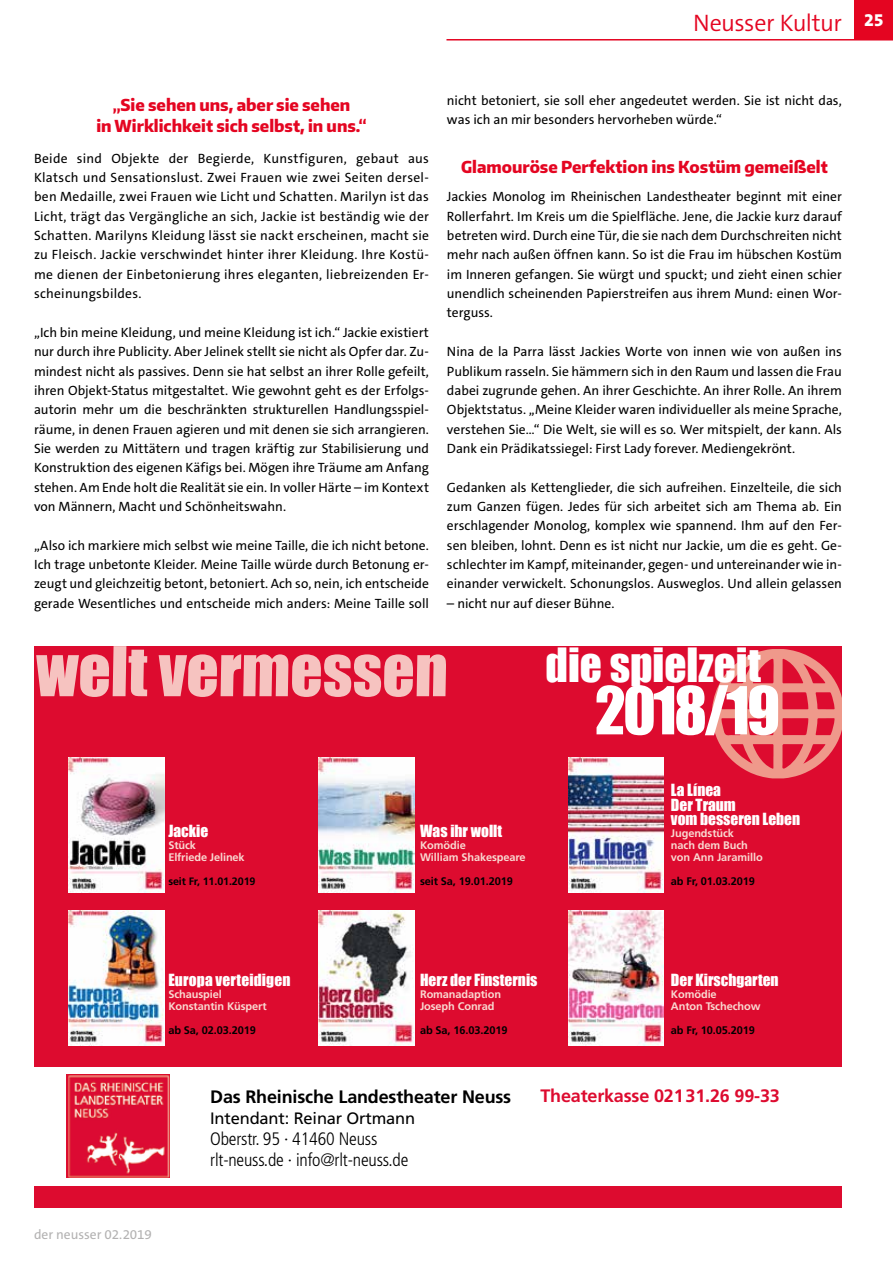
<style>
.page{position:relative;width:893px;height:1263px;background:#fff}
.page>*{position:absolute;margin:0;border:0;box-sizing:border-box;transform-origin:0 0}
.t1{font:63.3px "Impact";color:#f9d9d1}
.t2{font:61.05px "Impact";letter-spacing:-.04em;color:#fff}
.t3{font:43.35px "Impact";color:#fff}
.t4{font:300 24px "The Sans C5";letter-spacing:-.025em;color:#e40521}
.t5{font:300 condensed 18px/21px "Frutiger LT Pro";letter-spacing:-.01em;color:#000}
.t6{font:700 18px "Frutiger LT Pro";letter-spacing:-.01em;color:#000}
.t7{font:700 18px "Frutiger LT Pro";letter-spacing:-.01em;color:#dd0b2f}
.t8{font:800 18px "The Sans C5";color:#fff}
.t9{font:800 16.5px/21px "Encode Sans Narrow";color:#e40521;text-align:center}
.t10{font:16.5px "Frutiger LT Pro";letter-spacing:-.01em;color:#000}
.t11{font:15.45px/14.2px "Impact";color:#fff}
.t12{font:13.5px/19.4px "The Sans C5";color:#000;text-align:justify}
.t13{font:13.5px "The Sans C5";letter-spacing:-.005em;color:#b3b2b2}
.t14{font:700 10.95px/12.1px "Frutiger LT Pro";letter-spacing:-.01em;color:#f9d9d1}
.t15{font:700 10.95px "Frutiger LT Pro";letter-spacing:-.01em;color:#000}
.t16{font:700 10.8px "Frutiger LT Pro";letter-spacing:-.01em;color:#000}
</style>
<div class="page">
<hr style="left:446px;top:39px;width:447px;height:2px;background:#e40521">
<div style="left:855px;top:0;width:38px;height:40px;background:#e40521"></div>
<div style="left:34px;top:646px;width:808px;height:421px;background:#dd0b2f"></div>
<img style="left:67px;top:1074px;width:103px;height:103px">
<div style="left:34px;top:1186px;width:808px;height:22px;background:#dd0b2f"></div>
<img style="left:69px;top:757px;width:95px;height:135px">
<img style="left:319px;top:757px;width:95px;height:135px">
<img style="left:568px;top:757px;width:96px;height:135px">
<img style="left:69px;top:911px;width:95px;height:135px">
<img style="left:319px;top:911px;width:95px;height:135px">
<img style="left:568px;top:911px;width:96px;height:135px">
<svg style="left:712px;top:649px;width:130px;height:129px"></svg>
<h3 class="t4" style="left:693px;top:8px;width:150px">Neusser Kultur</h3>
<h3 class="t8" style="left:864px;top:8px;width:21px">25</h3>
<p class="t9" style="left:96px;top:93px;width:272px">„Sie sehen uns, aber sie sehen<br>in Wirklichkeit sich selbst, in uns.“</p>
<p class="t12" style="left:34px;top:149px;width:396px">Beide sind Objekte der Begierde, Kunstfiguren, gebaut aus Klatsch und Sensationslust. Zwei Frauen wie zwei Seiten dersel&shy;ben Medaille, zwei Frauen wie Licht und Schatten. Marilyn ist das Licht, trägt das Vergängliche an sich, Jackie ist beständig wie der Schatten. Marilyns Kleidung lässt sie nackt erscheinen, macht sie zu Fleisch. Jackie verschwindet hinter ihrer Kleidung. Ihre Kostü&shy;me dienen der Einbetonierung ihres eleganten, liebreizenden Er&shy;scheinungsbildes.</p>
<p class="t12" style="left:34px;top:323px;width:396px">„Ich bin meine Kleidung, und meine Kleidung ist ich.“ Jackie existiert nur durch ihre Publicity. Aber Jelinek stellt sie nicht als Opfer dar. Zu&shy;mindest nicht als passives. Denn sie hat selbst an ihrer Rolle gefeilt, ihren Objekt-Status mitgestaltet. Wie gewohnt geht es der Erfolgs&shy;autorin mehr um die beschränkten strukturellen Handlungsspiel&shy;räume, in denen Frauen agieren und mit denen sie sich arrangieren.<br>Sie werden zu Mittätern und tragen kräftig zur Stabilisierung und Konstruktion des eigenen Käfigs bei. Mögen ihre Träume am Anfang stehen. Am Ende holt die Realität sie ein. In voller Härte – im Kontext von Männern, Macht und Schönheitswahn.</p>
<p class="t12" style="left:34px;top:535px;width:396px">„Also ich markiere mich selbst wie meine Taille, die ich nicht betone.<br>Ich trage unbetonte Kleider. Meine Taille würde durch Betonung er&shy;zeugt und gleichzeitig betont, betoniert. Ach so, nein, ich entscheide gerade Wesentliches und entscheide mich anders: Meine Taille soll</p>
<p class="t12" style="left:447px;top:90px;width:396px">nicht betoniert, sie soll eher angedeutet werden. Sie ist nicht das, was ich an mir besonders hervorheben würde.“</p>
<p class="t9" style="left:461px;top:156px;width:368px">Glamouröse Perfektion ins Kostüm gemeißelt</p>
<p class="t12" style="left:447px;top:187px;width:396px">Jackies Monolog im Rheinischen Landestheater beginnt mit einer Rollerfahrt. Im Kreis um die Spielfläche. Jene, die Jackie kurz darauf betreten wird. Durch eine Tür, die sie nach dem Durchschreiten nicht mehr nach außen öffnen kann. So ist die Frau im hübschen Kostüm im Inneren gefangen. Sie würgt und spuckt; und zieht einen schier unendlich scheinenden Papierstreifen aus ihrem Mund: einen Wor&shy;terguss.</p>
<p class="t12" style="left:447px;top:342px;width:396px">Nina de la Parra lässt Jackies Worte von innen wie von außen ins Publikum rasseln. Sie hämmern sich in den Raum und lassen die Frau dabei zugrunde gehen. An ihrer Geschichte. An ihrer Rolle. An ihrem Objektstatus. „Meine Kleider waren individueller als meine Sprache, verstehen Sie…“ Die Welt, sie will es so. Wer mitspielt, der kann. Als Dank ein Prädikatssiegel: First Lady forever. Mediengekrönt.</p>
<p class="t12" style="left:447px;top:477px;width:396px">Gedanken als Kettenglieder, die sich aufreihen. Einzelteile, die sich zum Ganzen fügen. Jedes für sich arbeitet sich am Thema ab. Ein erschlagender Monolog, komplex wie spannend. Ihm auf den Fer&shy;sen bleiben, lohnt. Denn es ist nicht nur Jackie, um die es geht. Ge&shy;schlechter im Kampf, miteinander, gegen- und untereinander wie in&shy;einander verwickelt. Schonungslos. Ausweglos. Und allein gelassen</p>
<p class="t12" style="left:447px;top:594px;width:169px">– nicht nur auf dieser Bühne.</p>
<h1 class="t1" style="left:36px;top:622px;width:415px">welt vermessen</h1>
<p class="t11" style="left:168px;top:823px;width:41px">Jackie</p>
<p class="t14" style="left:168px;top:839px;width:78px">Stück<br>Elfriede Jelinek</p>
<p class="t16" style="left:168px;top:875px;width:89px">seit Fr, 11.01.2019</p>
<p class="t11" style="left:420px;top:823px;width:84px">Was ihr wollt</p>
<p class="t14" style="left:420px;top:839px;width:107px">Komödie<br>William Shakespeare</p>
<p class="t15" style="left:420px;top:875px;width:94px">seit Sa, 19.01.2019</p>
<h3 class="t3" style="left:545px;top:631px;width:217px">die spielzeit</h3>
<h2 class="t2" style="left:595px;top:663px;width:187px">2018/19</h2>
<p class="t11" style="left:671px;top:783px;width:131px">La Línea<br>Der Traum<br>vom besseren Leben</p>
<p class="t14" style="left:671px;top:827px;width:93px">Jugendstück<br>nach dem Buch von Ann Jaramillo</p>
<p class="t15" style="left:671px;top:875px;width:86px">ab Fr, 01.03.2019</p>
<p class="t11" style="left:168px;top:972px;width:124px">Europa verteidigen</p>
<p class="t14" style="left:168px;top:988px;width:100px">Schauspiel<br>Konstantin Küspert</p>
<p class="t15" style="left:168px;top:1024px;width:89px">ab Sa, 02.03.2019</p>
<p class="t11" style="left:420px;top:972px;width:119px">Herz der Finsternis</p>
<p class="t14" style="left:420px;top:988px;width:83px">Romanadaption<br>Joseph Conrad</p>
<p class="t15" style="left:420px;top:1024px;width:89px">ab Sa, 16.03.2019</p>
<p class="t11" style="left:671px;top:972px;width:109px">Der Kirschgarten</p>
<p class="t14" style="left:671px;top:988px;width:91px">Komödie<br>Anton Tschechow</p>
<p class="t15" style="left:671px;top:1024px;width:86px">ab Fr, 10.05.2019</p>
<h3 class="t6" style="left:210px;top:1086px;width:303px">Das Rheinische Landestheater Neuss</h3>
<p class="t10" style="left:210px;top:1108px;width:207px">Intendant: Reinar Ortmann</p>
<h3 class="t5" style="left:210px;top:1128px;width:200px">Oberstr. 95 · 41460 Neuss rlt-neuss.de · info@rlt-neuss.de</h3>
<h3 class="t7" style="left:540px;top:1085px;width:241px">Theaterkasse 02131.26 99-33</h3>
<p class="t13" style="left:34px;top:1226px;width:119px">der neusser 02.2019</p>
</div>
